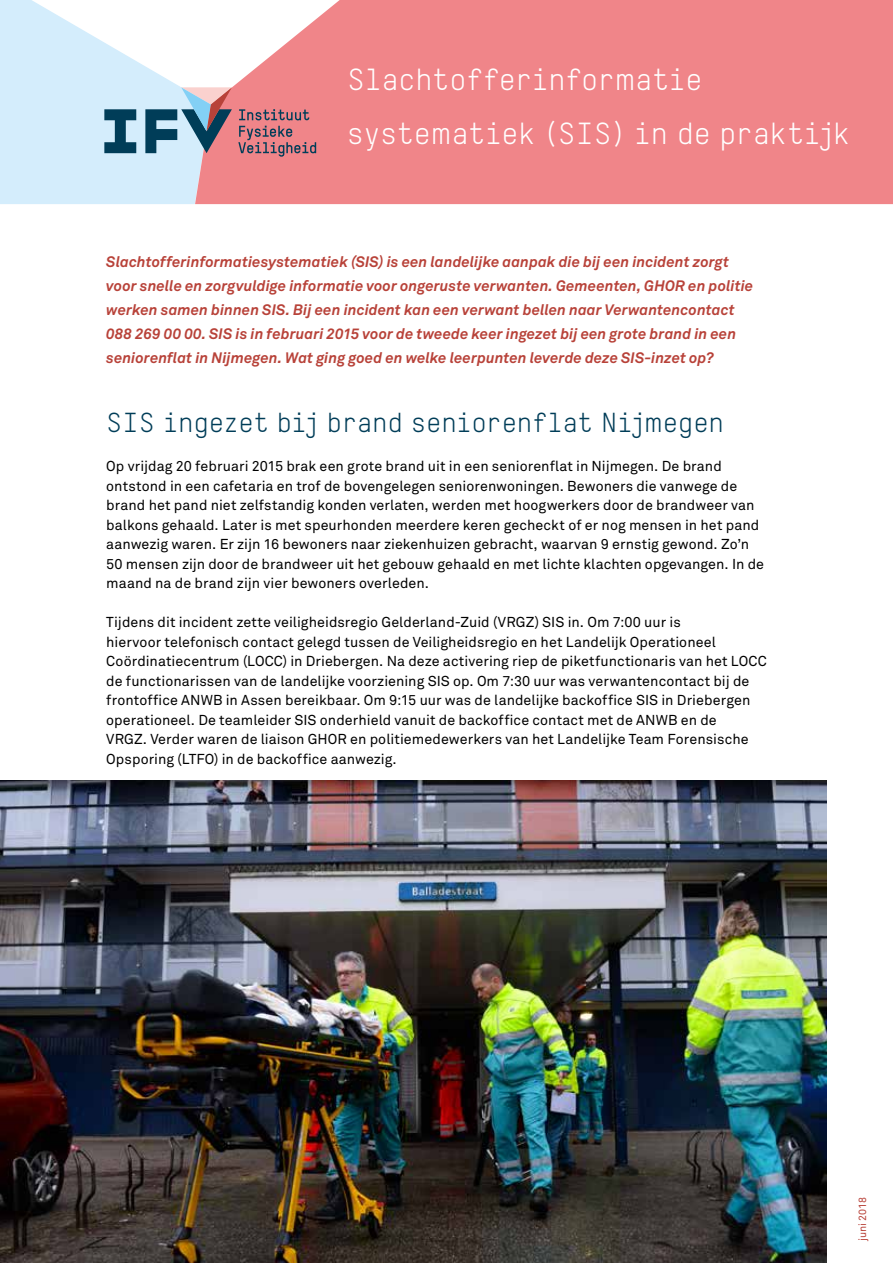
<style>
.page{position:relative;width:893px;height:1263px;background:#fff}
.page>*{position:absolute;margin:0;border:0;box-sizing:border-box;transform-origin:0 0}
.t1{font:30px/54px "TSTARTW";letter-spacing:.01em;color:#fff}
.t2{font:27px "TSTARTW";letter-spacing:.01em;color:#003d58}
.t3{font:italic 700 15px/24px "Akkurat Std";color:#b84239}
.t4{font:14.25px/19.5px "Akkurat Std";letter-spacing:.005em;color:#000}
.t5{font:10.5px "Akkurat Std";letter-spacing:.005em;color:#b84239}
</style>
<div class="page">
<div style="left:232px;top:0;width:661px;height:204px;background:#f08589"></div>
<svg style="left:0;top:0;width:232px;height:204px"></svg>
<svg style="left:239px;top:109px;width:70px;height:11px"></svg>
<svg style="left:238px;top:126px;width:78px;height:31px;background:#bc757e"></svg>
<img style="left:0;top:780px;width:827px;height:483px">
<h1 class="t1" style="left:347px;top:52px;width:504px">Slachtofferinformatie systematiek (SIS) in de praktijk</h1>
<p class="t3" style="left:106px;top:249px;width:648px">Slachtofferinformatiesystematiek (SIS) is een landelijke aanpak die bij een incident zorgt voor snelle en zorgvuldige informatie voor ongeruste verwanten. Gemeenten, GHOR en politie werken samen binnen SIS. Bij een incident kan een verwant bellen naar Verwantencontact 088 269 00 00. SIS is in februari 2015 voor de tweede keer ingezet bij een grote brand in een seniorenflat in Nijmegen. Wat ging goed en welke leerpunten leverde deze SIS-inzet op?</p>
<h2 class="t2" style="left:106px;top:406px;width:619px">SIS ingezet bij brand seniorenflat Nijmegen</h2>
<p class="t4" style="left:106px;top:456px;width:659px">Op vrijdag 20 februari 2015 brak een grote brand uit in een seniorenflat in Nijmegen. De brand ontstond in een cafetaria en trof de bovengelegen seniorenwoningen. Bewoners die vanwege de brand het pand niet zelfstandig konden verlaten, werden met hoogwerkers door de brandweer van balkons gehaald. Later is met speurhonden meerdere keren gecheckt of er nog mensen in het pand aanwezig waren. Er zijn 16 bewoners naar ziekenhuizen gebracht, waarvan 9 ernstig gewond. Zo’n 50 mensen zijn door de brandweer uit het gebouw gehaald en met lichte klachten opgevangen. In de maand na de brand zijn vier bewoners overleden.</p>
<p class="t4" style="left:106px;top:612px;width:662px">Tijdens dit incident zette veiligheidsregio Gelderland-Zuid (VRGZ) SIS in. Om 7:00 uur is<br>hiervoor telefonisch contact gelegd tussen de Veiligheidsregio en het Landelijk Operationeel Coördinatiecentrum (LOCC) in Driebergen. Na deze activering riep de piketfunctionaris van het LOCC de functionarissen van de landelijke voorziening SIS op. Om 7:30 uur was verwantencontact bij de frontoffice ANWB in Assen bereikbaar. Om 9:15 uur was de landelijke backoffice SIS in Driebergen operationeel. De teamleider SIS onderhield vanuit de backoffice contact met de ANWB en de<br>VRGZ. Verder waren de liaison GHOR en politiemedewerkers van het Landelijke Team Forensische Opsporing (LTFO) in de backoffice aanwezig.</p>
<p class="t5" style="left:856px;top:1241px;width:46px;rotate:-90deg">juni 2018</p>
</div>
